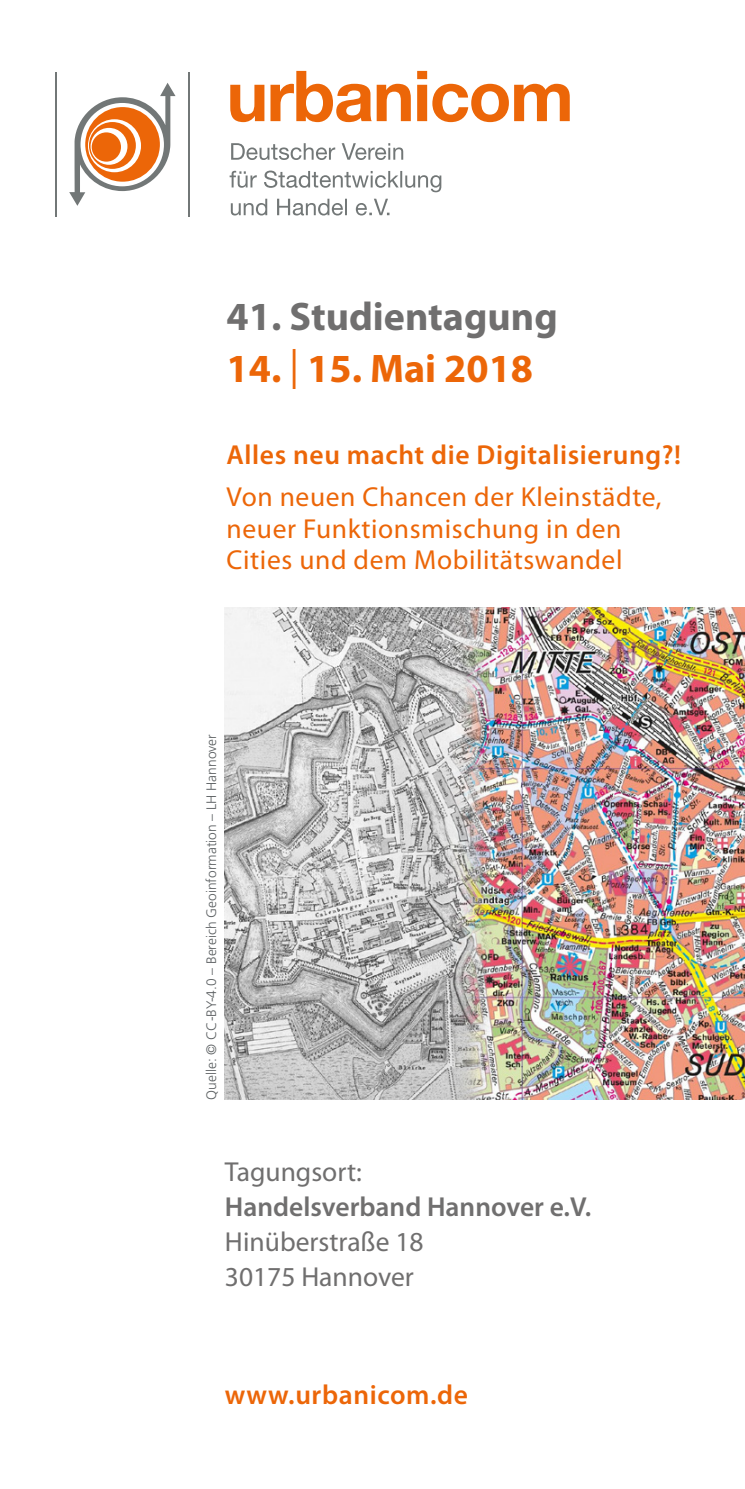
<style>
.page{position:relative;width:745px;height:1489px;background:#fff}
.page>*{position:absolute;margin:0;border:0;box-sizing:border-box;transform-origin:0 0}
.t1{font:700 40px "Myriad Pro";color:#706f6f}
.t2{font:700 40px "Myriad Pro";color:#ec6608}
.t3{font:27.5px/31.2px "Myriad Pro";letter-spacing:.02em;color:#ec6608}
.t4{font:600 27.5px "Myriad Pro";letter-spacing:.02em;color:#ec6608}
.t5{font:27.5px/35px "Myriad Pro";color:#706f6f}
.t6{font:600 27.5px "Myriad Pro";color:#706f6f}
.t7{font:300 13.75px "Frutiger LT";color:#5c6062}
.s1{font-weight:400}
</style>
<div class="page">
<svg style="left:230px;top:71px;width:339px;height:51px"></svg>
<svg style="left:69px;top:83px;width:106px;height:123px"></svg>
<svg style="left:80px;top:103px;width:84px;height:83px"></svg>
<div style="left:85px;top:107px;width:75px;height:75px;background:#ec6608;border-radius:50%"></div>
<svg style="left:88px;top:119px;width:53px;height:53px"></svg>
<svg style="left:89px;top:122px;width:47px;height:47px"></svg>
<svg style="left:90px;top:128px;width:37px;height:37px"></svg>
<div style="left:92px;top:132px;width:29px;height:30px;background:#ec6608;border-radius:50%"></div>
<hr style="left:188px;top:72px;width:2px;height:144px;background:#727777">
<hr style="left:55px;top:72px;width:2px;height:144px;background:#727777">
<svg style="left:231px;top:199px;width:158px;height:16px"></svg>
<svg style="left:229px;top:170px;width:212px;height:22px"></svg>
<svg style="left:231px;top:143px;width:172px;height:17px"></svg>
<img style="left:225px;top:607px;width:519px;height:492px">
<h1 class="t1" style="left:226px;top:294px;width:332px">41. Studientagung</h1>
<h1 class="t2" style="left:226px;top:346px;width:308px">14. <span class="s1">|</span> 15. Mai 2018</h1>
<p class="t4" style="left:226px;top:440px;width:455px">Alles neu macht die Digitalisierung?!</p>
<p class="t3" style="left:226px;top:482px;width:436px">Von neuen Chancen der Kleinstädte, neuer Funktionsmischung in den<br>Cities und dem Mobilitätswandel</p>
<p class="t7" style="left:203px;top:1099px;width:367px;rotate:-90deg">Quelle: © CC-BY-4.0 – Bereich Geoinformation – LH Hannover</p>
<p class="t5" style="left:225px;top:1154px;width:138px">Tagungsort:</p>
<p class="t6" style="left:225px;top:1191px;width:367px">Handelsverband Hannover e.V.</p>
<p class="t5" style="left:225px;top:1224px;width:200px">Hinüberstraße 18<br>30175 Hannover</p>
<p class="t4" style="left:225px;top:1379px;width:244px">www.urbanicom.de</p>
</div>
